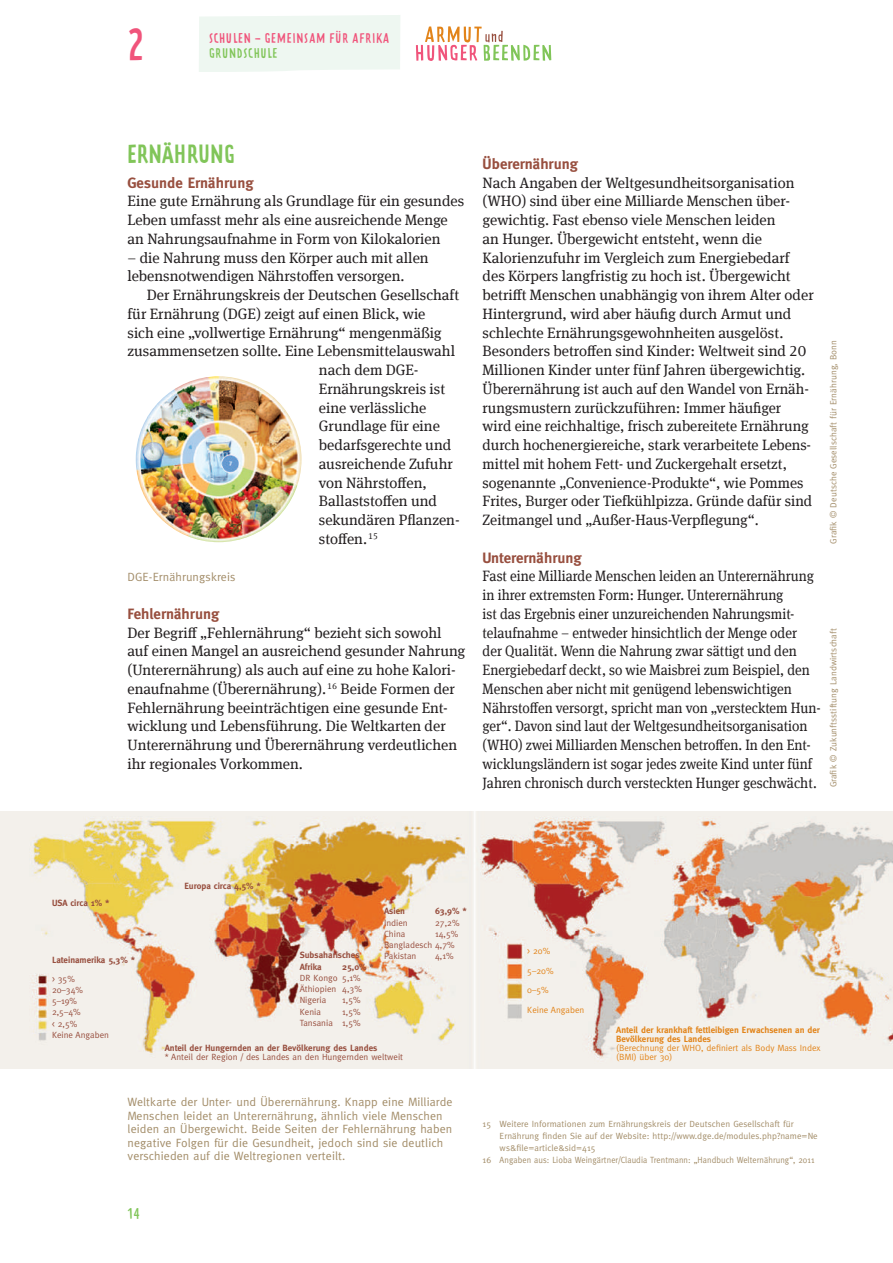
<style>
.page{position:relative;width:893px;height:1263px;background:#fff}
.page>*{position:absolute;margin:0;border:0;box-sizing:border-box;transform-origin:0 0}
.t1{font:45px "Prater Block Two Fill";color:#f0547b}
.t2{font:23.25px "Prater Sans One";letter-spacing:.05em;color:#81c559}
.t3{font:15px/18.8px "Meta Serif Offc Pro";color:#231f20}
.t4{font:15px/18.8px "Meta Serif Offc Pro";color:#231f20;scale:.92 1}
.t5{font:700 15px "Meta";color:#984f3f}
.t6{font:15px "Prater Block Two Fill";color:#81c559}
.t7{font:13.5px "Prater Block Two Fill";letter-spacing:-.05em;color:#f0547b}
.t8{font:13.5px "Prater Block Two Fill";letter-spacing:-.05em;color:#81c559}
.t9{font:12px/13.5px "Meta";letter-spacing:.01em;color:#a38d69}
.t10{font:9px "Meta";letter-spacing:.01em;color:#a38d69}
.t11{font:9px/11.2px "Meta";color:#984f3f}
.t12{font:700 9px "Meta";color:#984f3f}
.t13{font:9px/19.5px "Meta";color:#e2841a}
.t14{font:700 9px/9px "Meta";color:#e2841a}
</style>
<div class="page">
<div style="left:199px;top:15px;width:201px;height:57px;background:#eef7f1"></div>
<svg style="left:416px;top:26px;width:135px;height:35px"></svg>
<img style="left:136px;top:376px;width:166px;height:166px;border-radius:83px">
<img style="left:0;top:811px;width:893px;height:258px">
<h1 class="t1" style="left:128px;top:17px;width:23px">2</h1>
<p class="t7" style="left:209px;top:29px;width:183px">SCHULEN – GEMEINSAM FÜR AFRIKA</p>
<p class="t8" style="left:209px;top:44px;width:71px">GRUNDSCHULE</p>
<h2 class="t2" style="left:128px;top:140px;width:109px">ERNÄHRUNG</h2>
<p class="t5" style="left:128px;top:174px;width:128px">Gesunde Ernährung</p>
<p class="t3" style="left:128px;top:191px;width:338px">Eine gute Ernährung als Grundlage für ein gesundes<br>Leben umfasst mehr als eine ausreichende Menge an Nahrungsaufnahme in Form von Kilokalorien</p>
<p class="t3" style="left:128px;top:247px;width:303px">– die Nahrung muss den Körper auch mit allen lebensnotwendigen Nährstoffen versorgen.</p>
<p class="t3" style="left:147px;top:285px;width:314px">Der Ernährungskreis der Deutschen Gesellschaft</p>
<p class="t3" style="left:128px;top:303px;width:299px">für Ernährung (DGE) zeigt auf einen Blick, wie</p>
<p class="t3" style="left:128px;top:322px;width:316px">sich eine „vollwertige Ernährung“ mengenmäßig</p>
<p class="t3" style="left:128px;top:341px;width:329px">zusammensetzen sollte. Eine Lebensmittelauswahl</p>
<p class="t3" style="left:319px;top:360px;width:101px">nach dem DGE-</p>
<p class="t3" style="left:319px;top:378px;width:128px">Ernährungskreis ist</p>
<p class="t3" style="left:319px;top:397px;width:109px">eine verlässliche</p>
<p class="t3" style="left:319px;top:416px;width:122px">Grundlage für eine</p>
<p class="t3" style="left:319px;top:435px;width:134px">bedarfsgerechte und</p>
<p class="t3" style="left:319px;top:453px;width:135px">ausreichende Zufuhr</p>
<p class="t3" style="left:319px;top:472px;width:110px">von Nährstoffen,</p>
<p class="t3" style="left:319px;top:491px;width:120px">Ballaststoffen und</p>
<p class="t3" style="left:319px;top:510px;width:142px">sekundären Pflanzen-</p>
<p class="t3" style="left:319px;top:528px;width:61px">stoffen. <sup>15</sup></p>
<p class="t9" style="left:128px;top:570px;width:109px">DGE-Ernährungskreis</p>
<p class="t5" style="left:128px;top:605px;width:93px">Fehlernährung</p>
<p class="t3" style="left:128px;top:622px;width:339px">Der Begriff „Fehlernährung“ bezieht sich sowohl auf einen Mangel an ausreichend gesunder Nahrung (Unterernährung) als auch auf eine zu hohe Kalori&shy;enaufnahme (Überernährung). <sup>16</sup> Beide Formen der Fehlernährung beeinträchtigen eine gesunde Ent&shy;wicklung und Lebensführung. Die Weltkarten der Unterernährung und Überernährung verdeutlichen ihr regionales Vorkommen.</p>
<p class="t5" style="left:483px;top:155px;width:97px">Überernährung</p>
<p class="t3" style="left:483px;top:172px;width:333px">Nach Angaben der Weltgesundheitsorganisation (WHO) sind über eine Milliarde Menschen über&shy;gewichtig. Fast ebenso viele Menschen leiden<br>an Hunger. Übergewicht entsteht, wenn die Kalorienzufuhr im Vergleich zum Energiebedarf des Körpers langfristig zu hoch ist. Übergewicht betrifft Menschen unabhängig von ihrem Alter oder Hintergrund, wird aber häufig durch Armut und schlechte Ernährungsgewohnheiten ausgelöst.<br>Besonders betroffen sind Kinder: Weltweit sind 20<br>Millionen Kinder unter fünf Jahren übergewichtig.<br>Überernährung ist auch auf den Wandel von Ernäh&shy;rungsmustern zurückzuführen: Immer häufiger<br>wird eine reichhaltige, frisch zubereitete Ernährung durch hochenergiereiche, stark verarbeitete Lebens&shy;mittel mit hohem Fett- und Zuckergehalt ersetzt, sogenannte „Convenience-Produkte“, wie Pommes Frites, Burger oder Tiefkühlpizza. Gründe dafür sind Zeitmangel und „Außer-Haus-Verpflegung“.</p>
<p class="t5" style="left:483px;top:549px;width:101px">Unterernährung</p>
<p class="t4" style="left:483px;top:566px;width:369px">Fast eine Milliarde Menschen leiden an Unterernährung in ihrer extremsten Form: Hunger. Unterernährung<br>ist das Ergebnis einer unzureichenden Nahrungsmit&shy;telaufnahme – entweder hinsichtlich der Menge oder<br>der Qualität. Wenn die Nahrung zwar sättigt und den Energiebedarf deckt, so wie Maisbrei zum Beispiel, den Menschen aber nicht mit genügend lebenswichtigen Nährstoffen versorgt, spricht man von „verstecktem Hun&shy;ger“. Davon sind laut der Weltgesundheitsorganisation (WHO) zwei Milliarden Menschen betroffen. In den Ent&shy;wicklungsländern ist sogar jedes zweite Kind unter fünf Jahren chronisch durch versteckten Hunger geschwächt.</p>
<p class="t10" style="left:828px;top:544px;width:205px;rotate:-90deg">Grafik © Deutsche Gesellschaft für Ernährung, Bonn</p>
<p class="t10" style="left:828px;top:787px;width:160px;rotate:-90deg">Grafik © Zukunftsstiftung Landwirtschaft</p>
<p class="t12" style="left:52px;top:897px;width:59px">USA circa 1% *</p>
<p class="t12" style="left:52px;top:955px;width:85px">Lateinamerika 5,3% *</p>
<p class="t11" style="left:52px;top:973px;width:59px">&gt; 35%<br>20–34%<br>5–19%<br>2,5–4%<br>&lt; 2,5%<br>Keine Angaben</p>
<p class="t12" style="left:185px;top:880px;width:78px">Europa circa 4,5% *</p>
<p class="t12" style="left:384px;top:906px;width:22px">Asien</p>
<p class="t12" style="left:435px;top:906px;width:33px">63,9% *</p>
<p class="t11" style="left:384px;top:917px;width:25px">Indien</p>
<p class="t11" style="left:435px;top:917px;width:26px">27,2%</p>
<p class="t11" style="left:384px;top:928px;width:23px">China</p>
<p class="t11" style="left:384px;top:928px;width:76px;text-indent:51px">14,5%<br>Bangladesch 4,7%</p>
<p class="t12" style="left:300px;top:950px;width:61px">Subsaharisches</p>
<p class="t11" style="left:384px;top:950px;width:34px">Pakistan</p>
<p class="t11" style="left:435px;top:950px;width:20px">4,1%</p>
<p class="t12" style="left:300px;top:961px;width:23px">Afrika</p>
<p class="t12" style="left:342px;top:961px;width:33px">25,0% *</p>
<p class="t11" style="left:300px;top:972px;width:64px">DR Kongo 5,1%<br>Äthiopien 4,3%<br>Nigeria</p>
<p class="t11" style="left:342px;top:994px;width:20px">1,5%</p>
<p class="t11" style="left:300px;top:1006px;width:23px">Kenia</p>
<p class="t11" style="left:300px;top:1006px;width:62px;text-align:right">1,5%<br>Tansania 1,5%</p>
<p class="t12" style="left:165px;top:1042px;width:214px">Anteil der Hungernden an der Bevölkerung des Landes</p>
<p class="t11" style="left:165px;top:1051px;width:240px">* Anteil der Region / des Landes an den Hungernden weltweit</p>
<p class="t9" style="left:128px;top:1095px;width:326px">Weltkarte der Unter- und Überernährung. Knapp eine Milliarde Menschen leidet an Unterernährung, ähnlich viele Menschen leiden an Übergewicht. Beide Seiten der Fehlernährung haben negative Folgen für die Gesundheit, jedoch sind sie deutlich verschieden auf die Weltregionen verteilt.</p>
<p class="t13" style="left:527px;top:941px;width:59px">&gt; 20%<br>5–20%<br>0–5%<br>Keine Angaben</p>
<p class="t14" style="left:616px;top:1025px;width:205px">Anteil der krankhaft fettleibigen Erwachsenen an der<br>Bevölkerung des Landes</p>
<p class="t13" style="left:616px;top:1043px;width:206px;line-height:9px">(Berechnung der WHO, definiert als Body Mass Index (BMI) über 30)</p>
<p class="t10" style="left:483px;top:1118px;width:312px">15 Weitere Informationen zum Ernährungskreis der Deutschen Gesellschaft für</p>
<p class="t10" style="left:500px;top:1130px;width:319px">Ernährung finden Sie auf der Website: http://www.dge.de/modules.php?name=Ne</p>
<p class="t10" style="left:500px;top:1142px;width:98px">ws&amp;file=article&amp;sid=415</p>
<p class="t10" style="left:483px;top:1154px;width:333px">16 Angaben aus: Lioba Weingärtner/Claudia Trentmann: „Handbuch Welternährung“, 2011</p>
<p class="t6" style="left:128px;top:1204px;width:15px">14</p>
</div>
